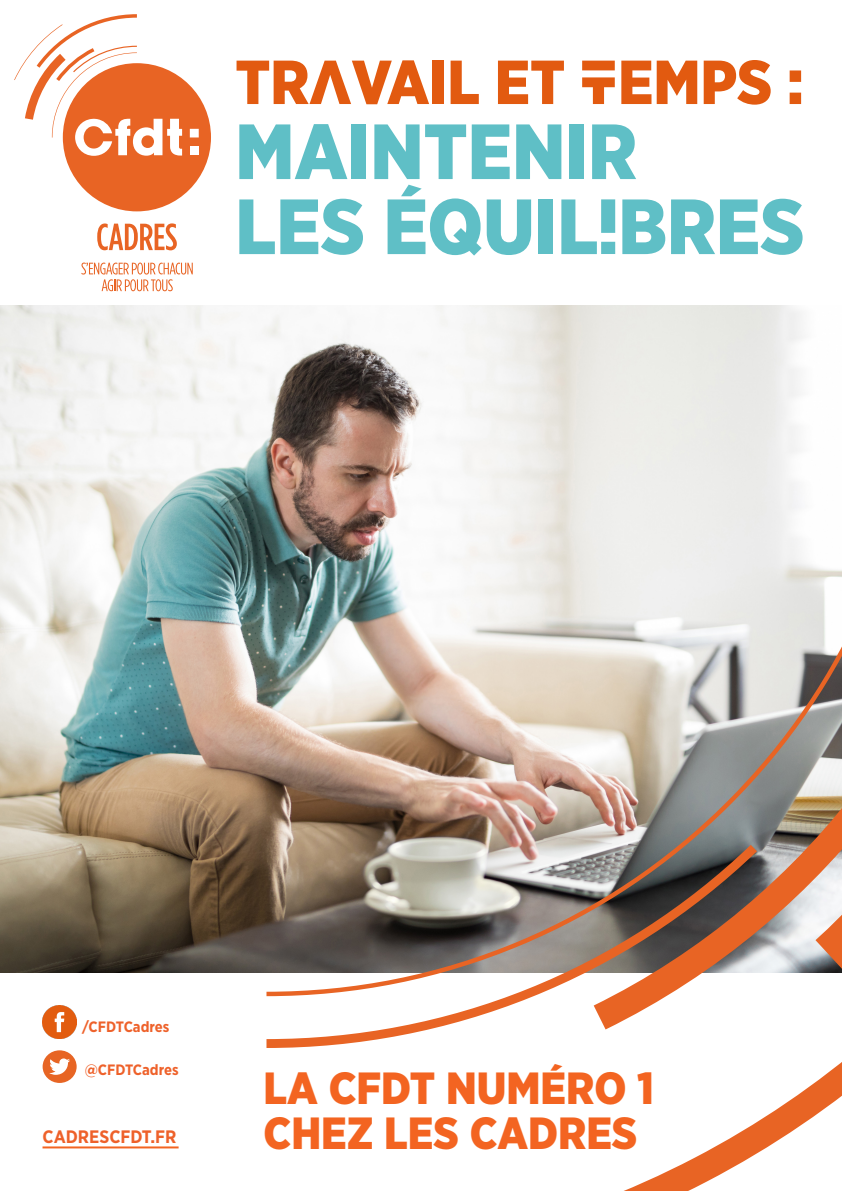
<style>
.page{position:relative;width:842px;height:1191px;background:#fff}
.page>*{position:absolute;margin:0;border:0;box-sizing:border-box;transform-origin:0 0}
.t1{font:900 78px/75px "Gotham Narrow";color:#5fbfc6}
.t2{font:900 62px "Gotham Narrow";color:#e25a10}
.t3{font:900 45px "Gotham Narrow";color:#f36421}
.t4{font:700 18px "Gotham Narrow";color:#ee612a}
.t5{font:700 15px "Gotham Narrow";color:#ee612a}
.s1{font-family:"CFDT";font-stretch:condensed}
</style>
<div class="page">
<hr style="left:43px;top:1146px;width:136px;height:2px;background:#f36421">
<img style="left:0;top:306px;width:803px;height:667px">
<div style="left:43px;top:1050px;width:34px;height:33px;background:#e76524;border-radius:50%"></div>
<svg style="left:49px;top:1058px;width:21px;height:16px"></svg>
<img style="left:43px;top:1005px;width:34px;height:33px">
<img style="left:266px;top:346px;width:549px;height:499px">
<img style="left:594px;top:778px;width:221px;height:101px">
<img style="left:266px;top:845px;width:491px;height:34px">
<svg style="left:266px;top:879px;width:549px;height:312px"></svg>
<svg style="left:815px;top:567px;width:27px;height:549px"></svg>
<div style="left:63px;top:63px;width:148px;height:148px;background:#e86424;border-radius:50%"></div>
<div style="left:190px;top:129px;width:9px;height:8px;background:#fff"></div>
<div style="left:190px;top:147px;width:9px;height:8px;background:#fff"></div>
<svg style="left:97px;top:223px;width:80px;height:27px"></svg>
<svg style="left:81px;top:262px;width:112px;height:29px"></svg>
<svg style="left:14px;top:14px;width:168px;height:142px"></svg>
<p class="t2" style="left:235px;top:41px;width:570px">TR<span class="s1">A</span>VAIL ET <span class="s1">T</span>EMPS :</p>
<p class="t1" style="left:235px;top:113px;width:571px">MAINTENIR<br>LES ÉQUIL<span class="s1">I</span>BRES</p>
<p class="t5" style="left:82px;top:1016px;width:89px">/CFDTCadres</p>
<p class="t5" style="left:85px;top:1060px;width:95px">@CFDTCadres</p>
<p class="t4" style="left:43px;top:1124px;width:135px">CADRESCFDT.FR</p>
<p class="t3" style="left:264px;top:1058px;width:392px">LA CFDT NUMÉRO 1</p>
<p class="t3" style="left:264px;top:1103px;width:375px">CHEZ LES CADRES</p>
</div>
